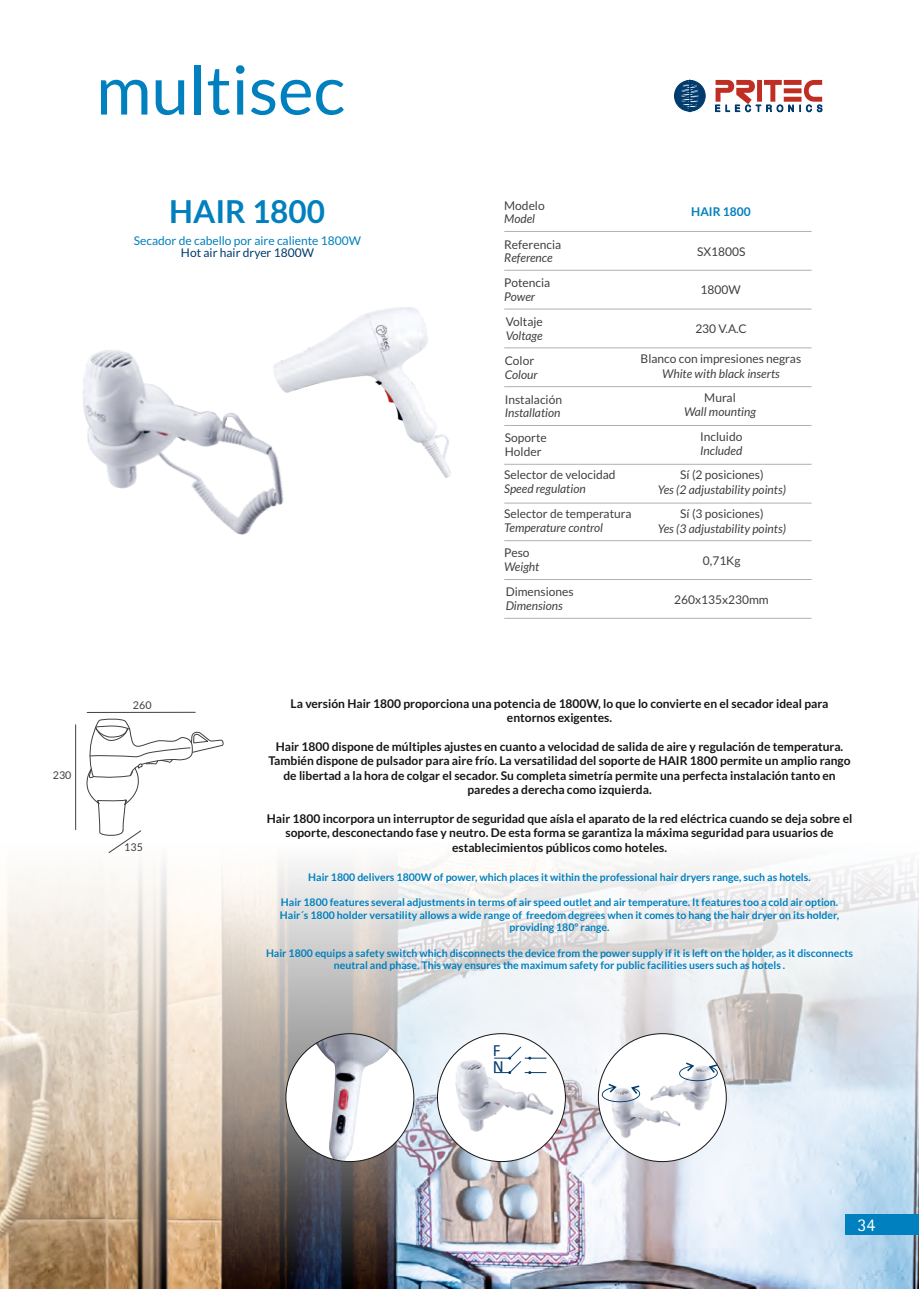
<style>
.page{position:relative;width:919px;height:1289px;background:#fff}
.page>*{position:absolute;margin:0;border:0;box-sizing:border-box;transform-origin:0 0}
.t1{font:67.5px "Lato";color:#0080be}
.t2{font:700 31.5px "Lato";color:#0080be}
.t3{font:18px "Rotis Sans Serif Std";color:#fff}
.t4{font:17.1px/15.3px "Calibri";color:#003b6e}
.t5{font:700 12px/14.4px "Lato";color:#151616;text-align:center}
.t6{font:12px/13.6px "Lato";color:#40403f}
.t7{font:italic 12px "Lato";color:#40403f}
.t8{font:12px "Lato";color:#0080be}
.t9{font:12px "Lato";color:#003a6d}
.t10{font:700 12px "Lato";color:#0080be}
.t11{font:10.65px "Lato";color:#40403f}
.t12{font:700 10.5px/12.6px "Lato";color:#0080be;text-align:center}
</style>
<div class="page">
<img style="left:0;top:711px;width:918px;height:577px">
<svg style="left:674px;top:80px;width:31px;height:32px"></svg>
<svg style="left:715px;top:80px;width:107px;height:32px"></svg>
<div style="left:437px;top:1033px;width:128px;height:128px;background:#fff;border-radius:50%"></div>
<img style="left:446px;top:1054px;width:119px;height:96px">
<svg style="left:493px;top:1045px;width:53px;height:28px"></svg>
<img style="left:303px;top:307px;width:148px;height:171px">
<img style="left:82px;top:350px;width:221px;height:185px">
<hr style="left:504px;top:231px;width:307px;height:1px;background:#afb0b0">
<hr style="left:504px;top:270px;width:307px;height:1px;background:#afb0b0">
<hr style="left:504px;top:386px;width:307px;height:1px;background:#afb0b0">
<hr style="left:504px;top:425px;width:307px;height:1px;background:#afb0b0">
<hr style="left:504px;top:464px;width:307px;height:1px;background:#afb0b0">
<hr style="left:504px;top:347px;width:307px;height:1px;background:#afb0b0">
<hr style="left:504px;top:502px;width:307px;height:1px;background:#afb0b0">
<hr style="left:504px;top:309px;width:307px;height:1px;background:#afb0b0">
<hr style="left:504px;top:540px;width:307px;height:1px;background:#afb0b0">
<hr style="left:504px;top:579px;width:307px;height:1px;background:#afb0b0">
<hr style="left:504px;top:618px;width:307px;height:1px;background:#afb0b0">
<hr style="left:75px;top:724px;width:1px;height:105px;background:#40403f">
<hr style="left:87px;top:712px;width:108px;height:1px;background:#40403f">
<svg style="left:78px;top:717px;width:147px;height:136px"></svg>
<div style="left:286px;top:1033px;width:128px;height:128px;background:#fff;border-radius:50%"></div>
<img style="left:303px;top:1033px;width:97px;height:128px">
<div style="left:598px;top:1033px;width:128px;height:128px;background:#fff;border-radius:50%"></div>
<img style="left:604px;top:1102px;width:77px;height:49px">
<img style="left:639px;top:1081px;width:73px;height:41px">
<svg style="left:601px;top:1083px;width:39px;height:19px"></svg>
<svg style="left:679px;top:1062px;width:38px;height:19px"></svg>
<div style="left:845px;top:1214px;width:73px;height:20px;background:#0080be"></div>
<h1 class="t1" style="left:96px;top:60px;width:250px">multisec</h1>
<h2 class="t2" style="left:169px;top:198px;width:157px">HAIR 1800</h2>
<p class="t8" style="left:134px;top:235px;width:228px">Secador de cabello por aire caliente 1800W</p>
<p class="t9" style="left:181px;top:247px;width:134px">Hot air hair dryer 1800W</p>
<p class="t6" style="left:504px;top:199px;width:42px">Modelo</p>
<p class="t7" style="left:504px;top:214px;width:32px">Model</p>
<p class="t6" style="left:504px;top:238px;width:58px">Referencia</p>
<p class="t7" style="left:504px;top:252px;width:50px">Reference</p>
<p class="t6" style="left:504px;top:277px;width:48px">Potencia</p>
<p class="t7" style="left:504px;top:291px;width:32px">Power</p>
<p class="t6" style="left:505px;top:315px;width:39px">Voltaje</p>
<p class="t7" style="left:505px;top:330px;width:39px">Voltage</p>
<p class="t6" style="left:504px;top:354px;width:31px">Color</p>
<p class="t7" style="left:504px;top:369px;width:34px">Colour</p>
<p class="t6" style="left:504px;top:393px;width:59px">Instalación</p>
<p class="t7" style="left:504px;top:408px;width:57px">Installation</p>
<p class="t6" style="left:505px;top:432px;width:43px">Soporte<br>Holder</p>
<p class="t6" style="left:504px;top:469px;width:113px">Selector de velocidad</p>
<p class="t7" style="left:504px;top:483px;width:83px">Speed regulation</p>
<p class="t6" style="left:504px;top:507px;width:129px">Selector de temperatura</p>
<p class="t7" style="left:504px;top:522px;width:100px">Temperature control</p>
<p class="t6" style="left:504px;top:546px;width:27px">Peso</p>
<p class="t7" style="left:504px;top:561px;width:37px">Weight</p>
<p class="t6" style="left:505px;top:585px;width:70px">Dimensiones</p>
<p class="t7" style="left:505px;top:600px;width:59px">Dimensions</p>
<p class="t10" style="left:691px;top:207px;width:61px">HAIR 1800</p>
<p class="t6" style="left:697px;top:245px;width:50px">SX1800S</p>
<p class="t6" style="left:700px;top:284px;width:42px">1800W</p>
<p class="t6" style="left:695px;top:323px;width:53px">230 V.A.C</p>
<p class="t6" style="left:640px;top:353px;width:162px">Blanco con impresiones negras</p>
<p class="t7" style="left:662px;top:368px;width:119px">White with black inserts</p>
<p class="t6" style="left:704px;top:391px;width:33px">Mural</p>
<p class="t7" style="left:684px;top:406px;width:73px">Wall mounting</p>
<p class="t6" style="left:700px;top:430px;width:44px">Incluido</p>
<p class="t7" style="left:700px;top:445px;width:44px">Included</p>
<p class="t6" style="left:680px;top:469px;width:85px">Sí (2 posiciones)</p>
<p class="t7" style="left:657px;top:484px;width:130px">Yes (2 adjustability points)</p>
<p class="t6" style="left:680px;top:507px;width:85px">Sí (3 posiciones)</p>
<p class="t7" style="left:657px;top:523px;width:130px">Yes (3 adjustability points)</p>
<p class="t6" style="left:702px;top:554px;width:39px">0,71Kg</p>
<p class="t6" style="left:674px;top:593px;width:96px">260x135x230mm</p>
<p class="t11" style="left:53px;top:770px;width:20px">230</p>
<p class="t11" style="left:133px;top:700px;width:20px">260</p>
<p class="t11" style="left:124px;top:842px;width:20px">135</p>
<p class="t5" style="left:290px;top:697px;width:539px">La versión Hair 1800 proporciona una potencia de 1800W, lo que lo convierte en el secador ideal para entornos exigentes.</p>
<p class="t5" style="left:268px;top:740px;width:583px">Hair 1800 dispone de múltiples ajustes en cuanto a velocidad de salida de aire y regulación de temperatura.<br>También dispone de pulsador para aire frío. La versatilidad del soporte de HAIR 1800 permite un amplio rango de libertad a la hora de colgar el secador. Su completa simetría permite una perfecta instalación tanto en paredes a derecha como izquierda.</p>
<p class="t5" style="left:267px;top:812px;width:587px">Hair 1800 incorpora un interruptor de seguridad que aísla el aparato de la red eléctrica cuando se deja sobre el soporte, desconectando fase y neutro. De esta forma se garantiza la máxima seguridad para usuarios de establecimientos públicos como hoteles.</p>
<p class="t12" style="left:308px;top:871px;width:504px">Hair 1800 delivers 1800W of power, which places it within the professional hair dryers range, such as hotels.</p>
<p class="t12" style="left:280px;top:896px;width:560px">Hair 1800 features several adjustments in terms of air speed outlet and air temperature. It features too a cold air option.<br>Hair´s 1800 holder versatility allows a wide range of freedom degrees when it comes to hang the hair dryer on its holder, providing 180º range.</p>
<p class="t12" style="left:266px;top:947px;width:588px">Hair 1800 equips a safety switch which disconnects the device from the power supply if it is left on the holder, as it disconnects neutral and phase. This way ensures the maximum safety for public facilities users such as hotels .</p>
<h3 class="t4" style="left:492px;top:1044px;width:13px">F<br>N</h3>
<h3 class="t3" style="left:857px;top:1218px;width:19px">34</h3>
</div>
